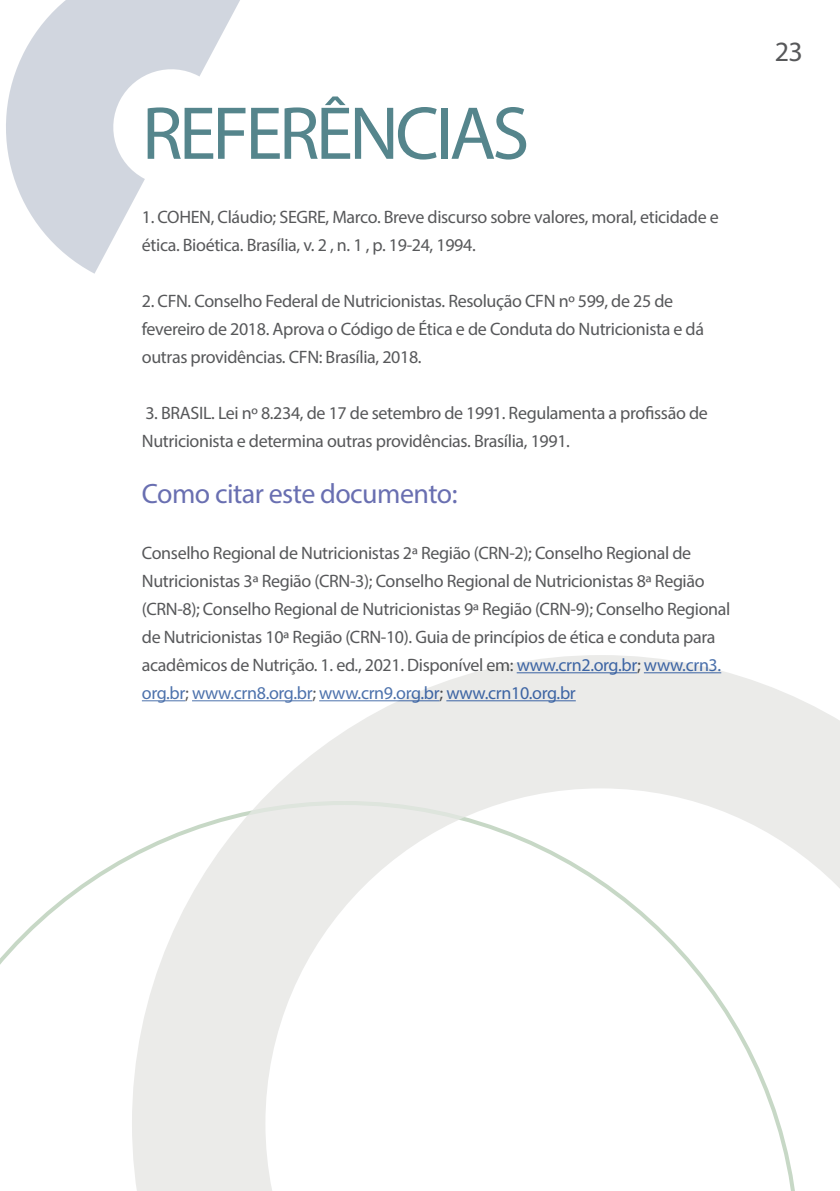
<style>
.page{position:relative;width:840px;height:1191px;background:#fff}
.page>*{position:absolute;margin:0;border:0;box-sizing:border-box;transform-origin:0 0}
.t1{font:75.6px "Myriad Pro";letter-spacing:-.05em;color:#55858c}
.t2{font:28px "Myriad Pro";letter-spacing:-.02em;color:#696fb1}
.t3{font:28px "Myriad Pro";color:#57585a}
.t4{font:18px/28px "Myriad Pro";letter-spacing:-.02em;color:#57585a}
.s1{color:#4d72ac}
</style>
<div class="page">
<hr style="left:0;top:0;width:1px;height:1191px;background:#c7d8c6">
<svg style="left:141px;top:655px;width:698px;height:232px;fill:#ebebe9"></svg>
<svg style="left:0;top:799px;width:801px;height:392px"></svg>
<svg style="left:0;top:0;width:240px;height:274px"></svg>
<p class="t1" style="left:142px;top:87px;width:389px">REFERÊNCIAS</p>
<p class="t4" style="left:142px;top:202px;width:578px">1. COHEN, Cláudio; SEGRE, Marco. Breve discurso sobre valores, moral, eticidade e ética. Bioética. Brasília, v. 2 , n. 1 , p. 19-24, 1994.</p>
<p class="t4" style="left:142px;top:286px;width:563px">2. CFN. Conselho Federal de Nutricionistas. Resolução CFN nº 599, de 25 de fevereiro de 2018. Aprova o Código de Ética e de Conduta do Nutricionista e dá outras providências. CFN: Brasília, 2018.</p>
<p class="t4" style="left:142px;top:398px;width:567px">3. BRASIL. Lei nº 8.234, de 17 de setembro de 1991. Regulamenta a profissão de<br>Nutricionista e determina outras providências. Brasília, 1991.</p>
<p class="t2" style="left:142px;top:476px;width:317px">Como citar este documento:</p>
<p class="t4" style="left:142px;top:538px;width:589px">Conselho Regional de Nutricionistas 2ª Região (CRN-2); Conselho Regional de Nutricionistas 3ª Região (CRN-3); Conselho Regional de Nutricionistas 8ª Região (CRN-8); Conselho Regional de Nutricionistas 9ª Região (CRN-9); Conselho Regional de Nutricionistas 10ª Região (CRN-10). Guia de princípios de ética e conduta para acadêmicos de Nutrição. 1. ed., 2021. Disponível em: <span class="s1">www.crn2.org.br</span>; <span class="s1">www.crn3. org.br</span>; <span class="s1">www.crn8.org.br</span>; <span class="s1">www.crn9.org.br</span>; <span class="s1">www.crn10.org.br</span></p>
<p class="t3" style="left:774px;top:35px;width:30px">23</p>
</div>
